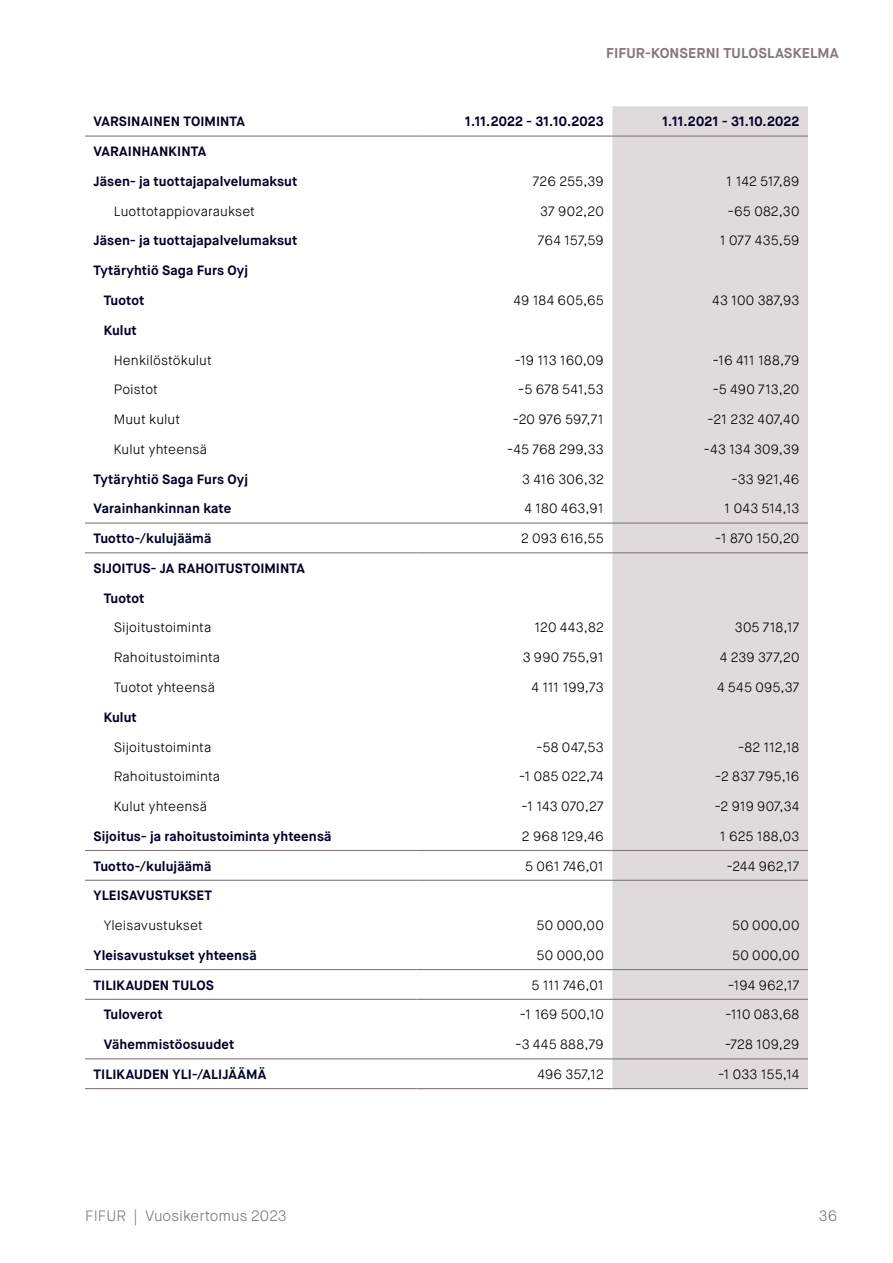
<style>
.page{position:relative;width:893px;height:1263px;background:#fff}
.page>*{position:absolute;margin:0;border:0;box-sizing:border-box;transform-origin:0 0}
.t1{font:300 15px "Maison Neue";color:#84787d}
.P_Leipis_Maison_10_pt{font:700 14.25px "Maison Neue";letter-spacing:.005em;color:#84787d}
.Taulukko_9_pt_oikea_tasa{font:300 13.5px "Maison Neue";letter-spacing:.01em;color:#000}
.Taulukko_9_pt_vasen_tasa{font:700 13.5px "Maison Neue";letter-spacing:.01em;color:#000027}
.Taulukko_9_pt_vasen_tasa-2{font:300 13.5px "Maison Neue";letter-spacing:.005em;color:#000}
.Taulukko_9_pt_oikea_tasa-2{font:700 13.5px "Maison Neue";letter-spacing:.01em;color:#000027}
.Taulukko_9_pt_oikea_tasa-3{font:300 13.5px "Maison Neue";letter-spacing:-.02em;color:#000}
</style>
<div class="page">
<div style="left:612px;top:106px;width:196px;height:982px;background:#dfdbdd"></div>
<hr style="left:85px;top:136px;width:332px;height:1px;background:#84787d">
<hr style="left:417px;top:136px;width:195px;height:1px;background:#84787d">
<hr style="left:612px;top:136px;width:196px;height:1px;background:#84787d">
<hr style="left:85px;top:522px;width:332px;height:2px;background:#84787d">
<hr style="left:417px;top:522px;width:195px;height:2px;background:#84787d">
<hr style="left:612px;top:522px;width:196px;height:2px;background:#84787d">
<hr style="left:85px;top:552px;width:332px;height:1px;background:#84787d">
<hr style="left:417px;top:552px;width:195px;height:1px;background:#84787d">
<hr style="left:612px;top:552px;width:196px;height:1px;background:#84787d">
<hr style="left:85px;top:850px;width:332px;height:1px;background:#84787d">
<hr style="left:417px;top:850px;width:195px;height:1px;background:#84787d">
<hr style="left:612px;top:850px;width:196px;height:1px;background:#84787d">
<hr style="left:85px;top:880px;width:332px;height:1px;background:#84787d">
<hr style="left:417px;top:880px;width:195px;height:1px;background:#84787d">
<hr style="left:612px;top:880px;width:196px;height:1px;background:#84787d">
<hr style="left:85px;top:969px;width:332px;height:1px;background:#84787d">
<hr style="left:417px;top:969px;width:195px;height:1px;background:#84787d">
<hr style="left:612px;top:969px;width:196px;height:1px;background:#84787d">
<hr style="left:85px;top:999px;width:332px;height:1px;background:#84787d">
<hr style="left:417px;top:999px;width:195px;height:1px;background:#84787d">
<hr style="left:612px;top:999px;width:196px;height:1px;background:#84787d">
<hr style="left:85px;top:1058px;width:332px;height:1px;background:#84787d">
<hr style="left:417px;top:1058px;width:195px;height:1px;background:#84787d">
<hr style="left:612px;top:1058px;width:196px;height:1px;background:#84787d">
<hr style="left:85px;top:1088px;width:332px;height:1px;background:#84787d">
<hr style="left:417px;top:1088px;width:195px;height:1px;background:#84787d">
<hr style="left:612px;top:1088px;width:196px;height:1px;background:#84787d">
<p class="P_Leipis_Maison_10_pt" style="left:606px;top:44px;width:234px">FIFUR-KONSERNI TULOSLASKELMA</p>
<p class="Taulukko_9_pt_vasen_tasa" style="left:94px;top:113px;width:153px">VARSINAINEN TOIMINTA</p>
<p class="Taulukko_9_pt_oikea_tasa-2" style="left:465px;top:113px;width:140px">1.11.2022 - 31.10.2023</p>
<p class="Taulukko_9_pt_oikea_tasa-2" style="left:662px;top:113px;width:139px">1.11.2021 - 31.10.2022</p>
<p class="Taulukko_9_pt_vasen_tasa" style="left:94px;top:143px;width:114px">VARAINHANKINTA</p>
<p class="Taulukko_9_pt_vasen_tasa" style="left:94px;top:173px;width:205px">Jäsen- ja tuottajapalvelumaksut</p>
<p class="Taulukko_9_pt_oikea_tasa" style="left:533px;top:173px;width:73px">726 255,39</p>
<p class="Taulukko_9_pt_oikea_tasa" style="left:726px;top:173px;width:75px">1 142 517,89</p>
<p class="Taulukko_9_pt_vasen_tasa-2" style="left:114px;top:203px;width:143px">Luottotappiovaraukset</p>
<p class="Taulukko_9_pt_oikea_tasa" style="left:540px;top:203px;width:65px">37 902,20</p>
<p class="Taulukko_9_pt_oikea_tasa" style="left:728px;top:203px;width:73px">-65 082,30</p>
<p class="Taulukko_9_pt_vasen_tasa" style="left:94px;top:232px;width:205px">Jäsen- ja tuottajapalvelumaksut</p>
<p class="Taulukko_9_pt_oikea_tasa" style="left:538px;top:232px;width:67px">764 157,59</p>
<p class="Taulukko_9_pt_oikea_tasa" style="left:720px;top:232px;width:81px">1 077 435,59</p>
<p class="Taulukko_9_pt_vasen_tasa" style="left:94px;top:262px;width:156px">Tytäryhtiö Saga Furs Oyj</p>
<p class="Taulukko_9_pt_vasen_tasa" style="left:104px;top:292px;width:42px">Tuotot</p>
<p class="Taulukko_9_pt_oikea_tasa" style="left:513px;top:292px;width:92px">49 184 605,65</p>
<p class="Taulukko_9_pt_oikea_tasa" style="left:712px;top:292px;width:89px">43 100 387,93</p>
<p class="Taulukko_9_pt_vasen_tasa" style="left:104px;top:322px;width:35px">Kulut</p>
<p class="Taulukko_9_pt_vasen_tasa-2" style="left:114px;top:351px;width:100px">Henkilöstökulut</p>
<p class="Taulukko_9_pt_oikea_tasa-3" style="left:515px;top:351px;width:91px">-19 113 160,09</p>
<p class="Taulukko_9_pt_oikea_tasa-3" style="left:713px;top:351px;width:88px">-16 411 188,79</p>
<p class="Taulukko_9_pt_vasen_tasa-2" style="left:114px;top:381px;width:46px">Poistot</p>
<p class="Taulukko_9_pt_oikea_tasa" style="left:518px;top:381px;width:87px">-5 678 541,53</p>
<p class="Taulukko_9_pt_oikea_tasa" style="left:713px;top:381px;width:88px">-5 490 713,20</p>
<p class="Taulukko_9_pt_vasen_tasa-2" style="left:114px;top:411px;width:68px">Muut kulut</p>
<p class="Taulukko_9_pt_oikea_tasa" style="left:513px;top:411px;width:92px">-20 976 597,71</p>
<p class="Taulukko_9_pt_oikea_tasa" style="left:708px;top:411px;width:93px">-21 232 407,40</p>
<p class="Taulukko_9_pt_vasen_tasa-2" style="left:114px;top:441px;width:95px">Kulut yhteensä</p>
<p class="Taulukko_9_pt_oikea_tasa" style="left:507px;top:441px;width:98px">-45 768 299,33</p>
<p class="Taulukko_9_pt_oikea_tasa" style="left:704px;top:441px;width:97px">-43 134 309,39</p>
<p class="Taulukko_9_pt_vasen_tasa" style="left:94px;top:470px;width:156px">Tytäryhtiö Saga Furs Oyj</p>
<p class="Taulukko_9_pt_oikea_tasa" style="left:522px;top:470px;width:83px">3 416 306,32</p>
<p class="Taulukko_9_pt_oikea_tasa" style="left:732px;top:470px;width:69px">-33 921,46</p>
<p class="Taulukko_9_pt_vasen_tasa" style="left:94px;top:500px;width:139px">Varainhankinnan kate</p>
<p class="Taulukko_9_pt_oikea_tasa" style="left:524px;top:500px;width:81px">4 180 463,91</p>
<p class="Taulukko_9_pt_oikea_tasa" style="left:724px;top:500px;width:77px">1 043 514,13</p>
<p class="Taulukko_9_pt_vasen_tasa" style="left:94px;top:530px;width:119px">Tuotto-/kulujäämä</p>
<p class="Taulukko_9_pt_oikea_tasa" style="left:521px;top:530px;width:84px">2 093 616,55</p>
<p class="Taulukko_9_pt_oikea_tasa" style="left:715px;top:530px;width:86px">-1 870 150,20</p>
<p class="Taulukko_9_pt_vasen_tasa" style="left:94px;top:560px;width:213px">SIJOITUS- JA RAHOITUSTOIMINTA</p>
<p class="Taulukko_9_pt_vasen_tasa" style="left:104px;top:589px;width:42px">Tuotot</p>
<p class="Taulukko_9_pt_vasen_tasa-2" style="left:114px;top:619px;width:99px">Sijoitustoiminta</p>
<p class="Taulukko_9_pt_oikea_tasa" style="left:534px;top:619px;width:71px">120 443,82</p>
<p class="Taulukko_9_pt_oikea_tasa" style="left:735px;top:619px;width:66px">305 718,17</p>
<p class="Taulukko_9_pt_vasen_tasa-2" style="left:114px;top:649px;width:108px">Rahoitustoiminta</p>
<p class="Taulukko_9_pt_oikea_tasa" style="left:523px;top:649px;width:83px">3 990 755,91</p>
<p class="Taulukko_9_pt_oikea_tasa" style="left:720px;top:649px;width:81px">4 239 377,20</p>
<p class="Taulukko_9_pt_vasen_tasa-2" style="left:114px;top:679px;width:103px">Tuotot yhteensä</p>
<p class="Taulukko_9_pt_oikea_tasa" style="left:531px;top:679px;width:74px">4 111 199,73</p>
<p class="Taulukko_9_pt_oikea_tasa" style="left:717px;top:679px;width:84px">4 545 095,37</p>
<p class="Taulukko_9_pt_vasen_tasa" style="left:104px;top:708px;width:35px">Kulut</p>
<p class="Taulukko_9_pt_vasen_tasa-2" style="left:114px;top:738px;width:99px">Sijoitustoiminta</p>
<p class="Taulukko_9_pt_oikea_tasa" style="left:536px;top:738px;width:69px">-58 047,53</p>
<p class="Taulukko_9_pt_oikea_tasa" style="left:738px;top:738px;width:63px">-82 112,18</p>
<p class="Taulukko_9_pt_vasen_tasa-2" style="left:114px;top:768px;width:108px">Rahoitustoiminta</p>
<p class="Taulukko_9_pt_oikea_tasa" style="left:519px;top:768px;width:86px">-1 085 022,74</p>
<p class="Taulukko_9_pt_oikea_tasa" style="left:715px;top:768px;width:86px">-2 837 795,16</p>
<p class="Taulukko_9_pt_vasen_tasa-2" style="left:114px;top:798px;width:95px">Kulut yhteensä</p>
<p class="Taulukko_9_pt_oikea_tasa" style="left:522px;top:798px;width:84px">-1 143 070,27</p>
<p class="Taulukko_9_pt_oikea_tasa" style="left:715px;top:798px;width:86px">-2 919 907,34</p>
<p class="Taulukko_9_pt_vasen_tasa" style="left:94px;top:827px;width:239px">Sijoitus- ja rahoitustoiminta yhteensä</p>
<p class="Taulukko_9_pt_oikea_tasa" style="left:522px;top:828px;width:83px">2 968 129,46</p>
<p class="Taulukko_9_pt_oikea_tasa" style="left:720px;top:828px;width:81px">1 625 188,03</p>
<p class="Taulukko_9_pt_vasen_tasa" style="left:94px;top:857px;width:119px">Tuotto-/kulujäämä</p>
<p class="Taulukko_9_pt_oikea_tasa" style="left:525px;top:857px;width:80px">5 061 746,01</p>
<p class="Taulukko_9_pt_oikea_tasa" style="left:727px;top:857px;width:74px">-244 962,17</p>
<p class="Taulukko_9_pt_vasen_tasa" style="left:94px;top:887px;width:120px">YLEISAVUSTUKSET</p>
<p class="Taulukko_9_pt_vasen_tasa-2" style="left:104px;top:917px;width:101px">Yleisavustukset</p>
<p class="Taulukko_9_pt_oikea_tasa" style="left:537px;top:917px;width:69px">50 000,00</p>
<p class="Taulukko_9_pt_oikea_tasa" style="left:732px;top:917px;width:69px">50 000,00</p>
<p class="Taulukko_9_pt_vasen_tasa" style="left:94px;top:947px;width:165px">Yleisavustukset yhteensä</p>
<p class="Taulukko_9_pt_oikea_tasa" style="left:537px;top:947px;width:69px">50 000,00</p>
<p class="Taulukko_9_pt_oikea_tasa" style="left:732px;top:947px;width:69px">50 000,00</p>
<p class="Taulukko_9_pt_vasen_tasa" style="left:94px;top:976px;width:122px">TILIKAUDEN TULOS</p>
<p class="Taulukko_9_pt_oikea_tasa" style="left:531px;top:976px;width:74px">5 111 746,01</p>
<p class="Taulukko_9_pt_oikea_tasa" style="left:728px;top:976px;width:73px">-194 962,17</p>
<p class="Taulukko_9_pt_vasen_tasa" style="left:104px;top:1006px;width:60px">Tuloverot</p>
<p class="Taulukko_9_pt_oikea_tasa" style="left:520px;top:1006px;width:85px">-1 169 500,10</p>
<p class="Taulukko_9_pt_oikea_tasa" style="left:725px;top:1006px;width:75px">-110 083,68</p>
<p class="Taulukko_9_pt_vasen_tasa" style="left:104px;top:1036px;width:132px">Vähemmistöosuudet</p>
<p class="Taulukko_9_pt_oikea_tasa" style="left:516px;top:1036px;width:90px">-3 445 888,79</p>
<p class="Taulukko_9_pt_oikea_tasa" style="left:725px;top:1036px;width:76px">-728 109,29</p>
<p class="Taulukko_9_pt_vasen_tasa" style="left:94px;top:1066px;width:174px">TILIKAUDEN YLI-/ALIJÄÄMÄ</p>
<p class="Taulukko_9_pt_oikea_tasa" style="left:537px;top:1066px;width:68px">496 357,12</p>
<p class="Taulukko_9_pt_oikea_tasa" style="left:718px;top:1066px;width:83px">-1 033 155,14</p>
<p class="t1" style="left:85px;top:1206px;width:203px">FIFUR | Vuosikertomus 2023</p>
<p class="t1" style="left:819px;top:1206px;width:20px">36</p>
</div>
